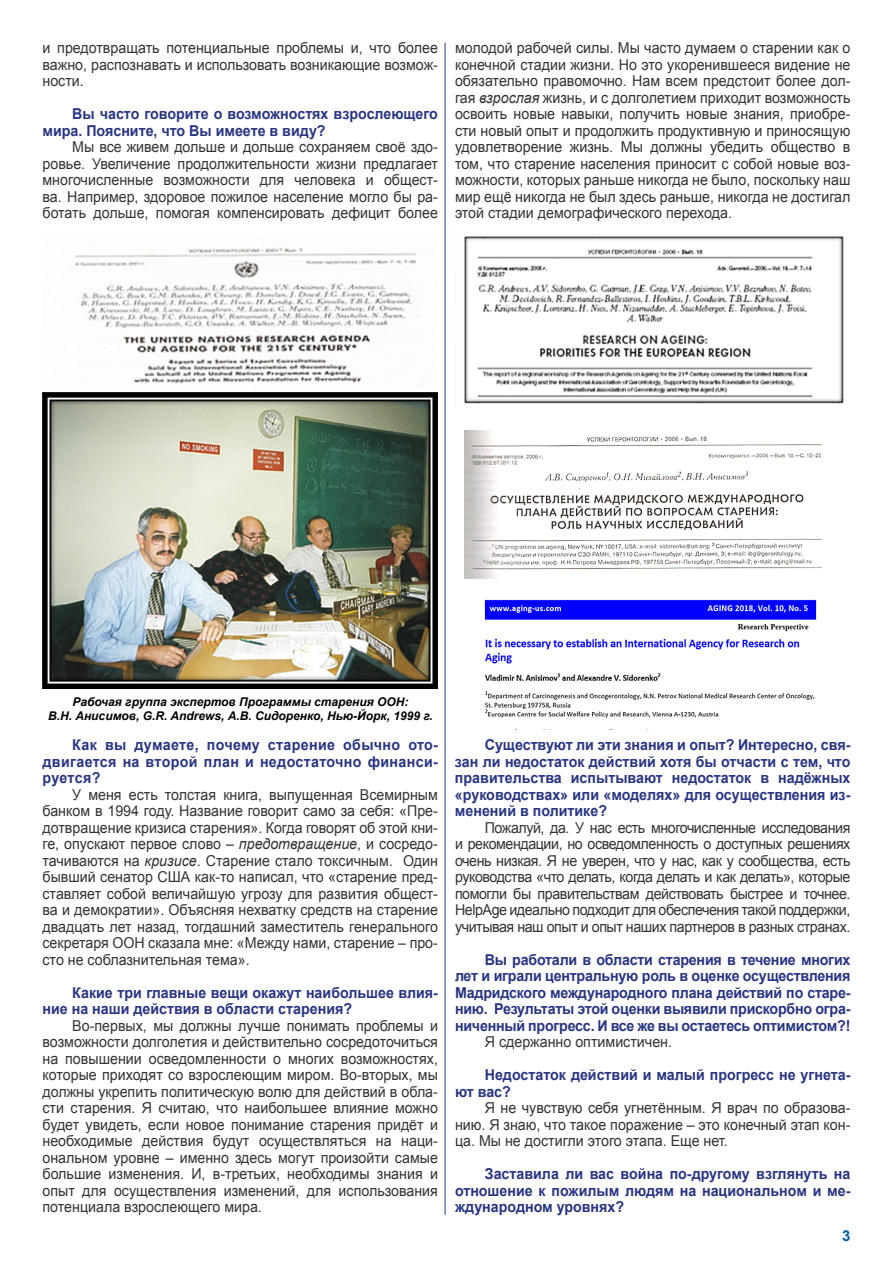
<style>
.page{position:relative;width:893px;height:1263px;background:#fff}
.page>*{position:absolute;margin:0;border:0;box-sizing:border-box;transform-origin:0 0}
.t1{font:15px/16.5px "Arial";color:#333;text-align:justify;scale:.95 1}
.t2{font:700 15px/16.5px "Arial";color:#283583;text-align:justify;scale:.95 1}
.t3{font:700 15px "Arial";color:#00619d}
.t4{font:italic 700 12px/13.5px "Arial";color:#000;text-align:center}
.s1{font-style:italic}
</style>
<div class="page">
<img style="left:75px;top:247px;width:342px;height:137px">
<img style="left:43px;top:393px;width:394px;height:295px">
<img style="left:464px;top:236px;width:380px;height:168px">
<img style="left:465px;top:431px;width:358px;height:147px">
<img style="left:484px;top:599px;width:333px;height:119px">
<hr style="left:445px;top:43px;width:1px;height:1172px;background:#283583">
<p class="t1" style="left:43px;top:40px;width:418px">и предотвращать потенциальные проблемы и, что более важно, распознавать и использовать возникающие возмож&shy;ности.</p>
<p class="t2" style="left:43px;top:106px;width:418px;text-indent:30px">Вы часто говорите о возможностях взрослеющего мира. Поясните, что Вы имеете в виду?</p>
<p class="t1" style="left:43px;top:139px;width:418px;text-indent:30px">Мы все живем дольше и дольше сохраняем своё здо&shy;ровье. Увеличение продолжительности жизни предлагает многочисленные возможности для человека и общест&shy;ва. Например, здоровое пожилое население могло бы ра&shy;ботать дольше, помогая компенсировать дефицит более</p>
<p class="t1" style="left:455px;top:40px;width:418px">молодой рабочей силы. Мы часто думаем о старении как о конечной стадии жизни. Но это укоренившееся видение не обязательно правомочно. Нам всем предстоит более дол&shy;гая <span class="s1">взрослая</span> жизнь, и с долголетием приходит возможность освоить новые навыки, получить новые знания, приобре&shy;сти новый опыт и продолжить продуктивную и приносящую удовлетворение жизнь. Мы должны убедить общество в том, что старение населения приносит с собой новые воз&shy;можности, которых раньше никогда не было, поскольку наш мир ещё никогда не был здесь раньше, никогда не достигал этой стадии демографического перехода.</p>
<p class="t4" style="left:48px;top:695px;width:386px">Рабочая группа экспертов Программы старения ООН:<br>В.Н. Анисимов, G.R. Andrews, А.В. Сидоренко, Нью-Йорк, 1999 г.</p>
<p class="t2" style="left:43px;top:737px;width:418px;text-indent:30px">Как вы думаете, почему старение обычно ото&shy;двигается на второй план и недостаточно финанси&shy;руется?</p>
<p class="t1" style="left:43px;top:786px;width:418px;text-indent:30px">У меня есть толстая книга, выпущенная Всемирным банком в 1994 году. Название говорит само за себя: «Пре&shy;дотвращение кризиса старения». Когда говорят об этой кни&shy;ге, опускают первое слово – <span class="s1">предотвращение</span>, и сосредо&shy;тачиваются на <span class="s1">кризисе</span>. Старение стало токсичным. Один бывший сенатор США как-то написал, что «старение пред&shy;ставляет собой величайшую угрозу для развития общест&shy;ва и демократии». Объясняя нехватку средств на старение двадцать лет назад, тогдашний заместитель генерального секретаря ООН сказала мне: «Между нами, старение – про&shy;сто не соблазнительная тема».</p>
<p class="t2" style="left:43px;top:984px;width:418px;text-indent:30px">Какие три главные вещи окажут наибольшее влия&shy;ние на наши действия в области старения?</p>
<p class="t1" style="left:43px;top:1017px;width:418px;text-indent:30px">Во-первых, мы должны лучше понимать проблемы и возможности долголетия и действительно сосредоточиться на повышении осведомленности о многих возможностях, которые приходят со взрослеющим миром. Во-вторых, мы должны укрепить политическую волю для действий в обла&shy;сти старения. Я считаю, что наибольшее влияние можно будет увидеть, если новое понимание старения придёт и необходимые действия будут осуществляться на наци&shy;ональном уровне – именно здесь могут произойти самые большие изменения. И, в-третьих, необходимы знания и опыт для осуществления изменений, для использования потенциала взрослеющего мира.</p>
<p class="t2" style="left:455px;top:737px;width:418px;text-indent:30px">Существуют ли эти знания и опыт? Интересно, свя&shy;зан ли недостаток действий хотя бы отчасти с тем, что правительства испытывают недостаток в надёжных «руководствах» или «моделях» для осуществления из&shy;менений в политике?</p>
<p class="t1" style="left:455px;top:819px;width:418px;text-indent:30px">Пожалуй, да. У нас есть многочисленные исследования и рекомендации, но осведомленность о доступных решениях очень низкая. Я не уверен, что у нас, как у сообщества, есть руководства «что делать, когда делать и как делать», которые помогли бы правительствам действовать быстрее и точнее.<br>HelpAge идеально подходит для обеспечения такой поддержки, учитывая наш опыт и опыт наших партнеров в разных странах.</p>
<p class="t2" style="left:455px;top:951px;width:418px;text-indent:30px">Вы работали в области старения в течение многих лет и играли центральную роль в оценке осуществления Мадридского международного плана действий по старе&shy;нию. Результаты этой оценки выявили прискорбно огра&shy;ниченный прогресс. И все же вы остаетесь оптимистом?!</p>
<p class="t1" style="left:485px;top:1034px;width:199px">Я сдержанно оптимистичен.</p>
<p class="t2" style="left:455px;top:1067px;width:418px;text-indent:30px">Недостаток действий и малый прогресс не угнета&shy;ют вас?</p>
<p class="t1" style="left:455px;top:1100px;width:418px;text-indent:30px">Я не чувствую себя угнетённым. Я врач по образова&shy;нию. Я знаю, что такое поражение – это конечный этап кон&shy;ца. Мы не достигли этого этапа. Еще нет.</p>
<p class="t2" style="left:455px;top:1166px;width:418px;text-indent:30px">Заставила ли вас война по-другому взглянуть на отношение к пожилым людям на национальном и ме&shy;ждународном уровнях?</p>
<p class="t3" style="left:842px;top:1226px;width:10px">3</p>
</div>
